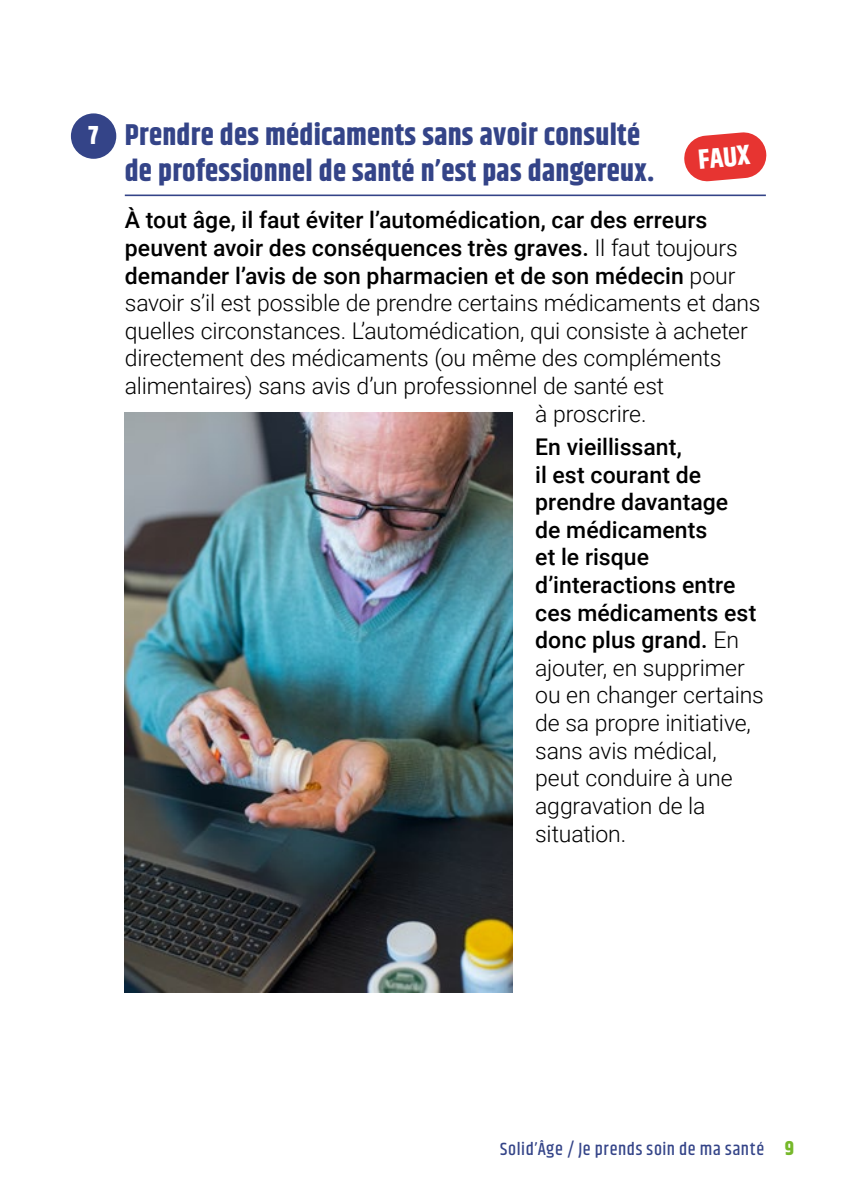
<style>
.page{position:relative;width:851px;height:1191px;background:#fff}
.page>*{position:absolute;margin:0;border:0;box-sizing:border-box;transform-origin:0 0}
.t1{font:700 30px/36px "Khand";letter-spacing:.01em;color:#344488}
.t2{font:700 27.8px "Khand";color:#fff}
.t3{font:500 23px/27.6px "Roboto";color:#000}
.t4{font:300 23px "Roboto";letter-spacing:-.005em;color:#000}
.t5{font:500 18px "Khand";letter-spacing:.03em;color:#344488}
.s1{font-size:26px;color:#fff}
.s2{font-weight:300}
.s3{font-weight:700;font-size:20px;color:#76b82a}
</style>
<div class="page">
<div style="left:71px;top:113px;width:45px;height:46px;background:#344488;border-radius:50%"></div>
<hr style="left:125px;top:194px;width:640px;height:2px;background:#344488">
<img style="left:125px;top:412px;width:387px;height:581px">
<svg style="left:684px;top:132px;width:83px;height:50px"></svg>
<h1 class="t1" style="left:125px;top:118px;width:531px;text-indent:-36px"><span class="s1">7</span> Prendre des médicaments sans avoir consulté de professionnel de santé n’est pas dangereux.</h1>
<p class="t3" style="left:125px;top:206px;width:584px">À tout âge, il faut éviter l’automédication, car des erreurs</p>
<p class="t3" style="left:125px;top:233px;width:614px">peuvent avoir des conséquences très graves. <span class="s2">Il faut toujours</span></p>
<p class="t3" style="left:125px;top:261px;width:612px">demander l’avis de son pharmacien et de son médecin <span class="s2">pour</span></p>
<p class="t4" style="left:125px;top:287px;width:637px">savoir s’il est possible de prendre certains médicaments et dans</p>
<p class="t4" style="left:125px;top:314px;width:624px">quelles circonstances. L’automédication, qui consiste à acheter</p>
<p class="t4" style="left:125px;top:342px;width:598px">directement des médicaments (ou même des compléments</p>
<p class="t4" style="left:125px;top:370px;width:541px">alimentaires) sans avis d’un professionnel de santé est</p>
<p class="t4" style="left:535px;top:397px;width:113px">à proscrire.</p>
<p class="t3" style="left:535px;top:432px;width:230px">En vieillissant,<br>il est courant de prendre davantage<br>de médicaments<br>et le risque d’interactions entre ces médicaments est donc plus grand. <span class="s2">En ajouter, en supprimer ou en changer certains de sa propre initiative, sans avis médical, peut conduire à une aggravation de la situation.</span></p>
<p class="t2" style="left:696px;top:140px;width:53px;rotate:-5deg">FAUX</p>
<p class="t5" style="left:500px;top:1138px;width:295px">Solid’Âge / Je prends soin de ma santé <span class="s3">9</span></p>
</div>
